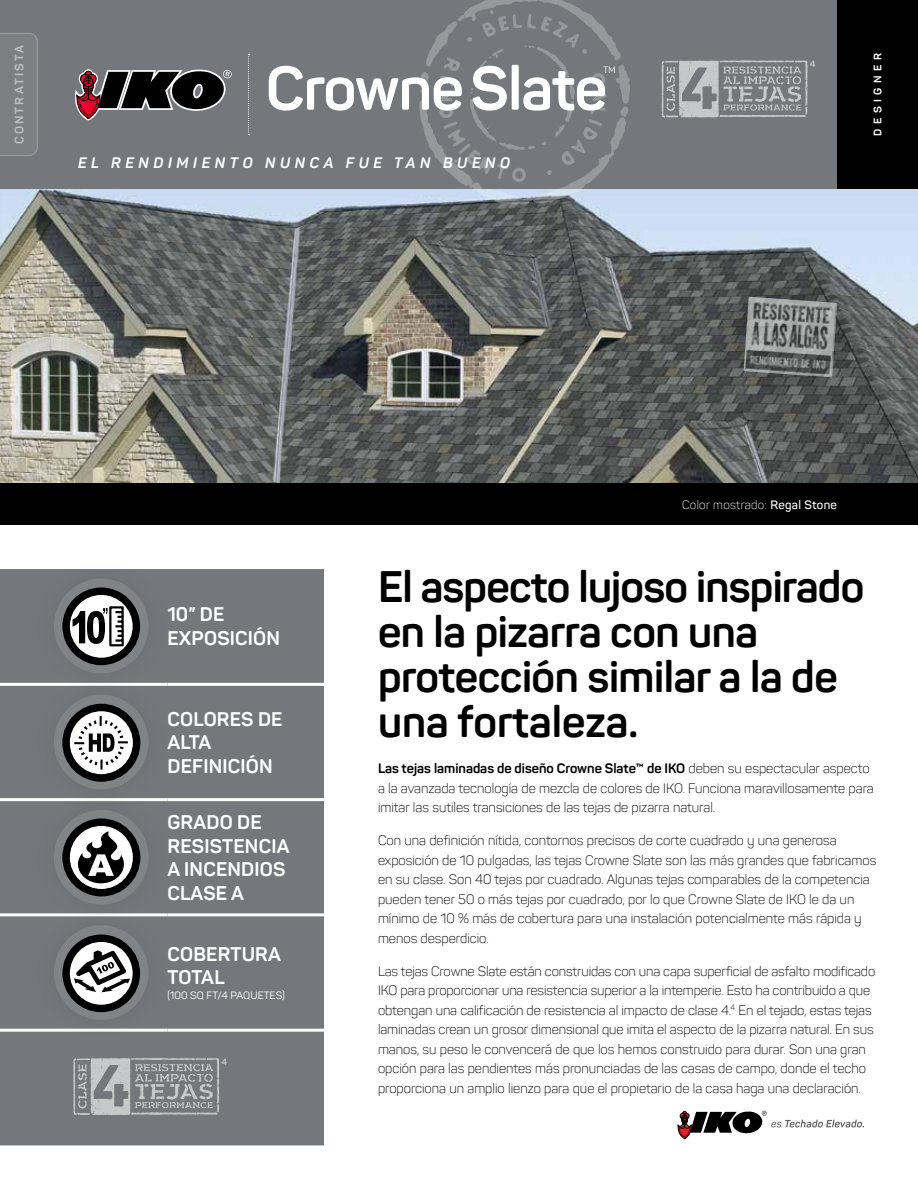
<style>
.page{position:relative;width:918px;height:1188px;background:#fff}
.page>*{position:absolute;margin:0;border:0;box-sizing:border-box;transform-origin:0 0}
.t1{font:700 43.5px/45px "Panton";letter-spacing:-.01em;color:#000}
.t2{font:700 19.5px/23.4px "Panton";letter-spacing:.01em;color:#fff}
.t3{font:italic 700 15px "Panton";letter-spacing:.3em;color:#fff}
.t4{font:300 13.5px/19.5px "Panton";color:#000}
.t5{font:300 12px "Panton";letter-spacing:.025em;color:#fff}
.t6{font:700 12px "Panton";letter-spacing:.185em;color:#bcbec0}
.t7{font:700 10.8px "Panton";letter-spacing:.41em;color:#fff}
.t8{font:10.5px "Panton";letter-spacing:.01em;color:#fff}
.t9{font:700 9px "Panton";color:#fff}
.s1{font-weight:600}
.s2{font-weight:700}
</style>
<div class="page">
<img style="left:0;top:189px;width:918px;height:295px">
<div style="left:0;top:484px;width:918px;height:41px;background:#000"></div>
<div style="left:0;top:0;width:918px;height:189px;background:#74777b"></div>
<div style="left:837px;top:0;width:81px;height:189px;background:#000"></div>
<svg style="left:710px;top:263px;width:161px;height:149px"></svg>
<img style="left:744px;top:296px;width:93px;height:81px">
<svg style="left:418px;top:79px;width:213px;height:127px"></svg>
<svg style="left:248px;top:54px;width:2px;height:81px"></svg>
<svg style="left:269px;top:0;width:360px;height:203px"></svg>
<svg style="left:75px;top:69px;width:157px;height:52px"></svg>
<svg style="left:677px;top:1110px;width:187px;height:29px"></svg>
<svg style="left:662px;top:60px;width:146px;height:58px"></svg>
<div style="left:0;top:33px;width:38px;height:123px;background:#7d8083"></div>
<div style="left:0;top:569px;width:324px;height:576px;background:#74777b"></div>
<hr style="left:0;top:683px;width:54px;height:3px;background:#fff">
<hr style="left:167px;top:683px;width:157px;height:3px;background:#fff">
<hr style="left:0;top:798px;width:54px;height:3px;background:#fff">
<hr style="left:167px;top:798px;width:157px;height:3px;background:#fff">
<hr style="left:0;top:913px;width:54px;height:3px;background:#fff">
<hr style="left:167px;top:913px;width:157px;height:3px;background:#fff">
<hr style="left:0;top:1029px;width:54px;height:3px;background:#fff">
<hr style="left:167px;top:1029px;width:157px;height:3px;background:#fff">
<div style="left:30px;top:554px;width:143px;height:144px;background:#000;opacity:.75"></div>
<svg style="left:54px;top:579px;width:95px;height:94px;fill:#818487"></svg>
<svg style="left:69px;top:594px;width:64px;height:64px"></svg>
<div style="left:62px;top:588px;width:78px;height:77px;border:7px solid #000;border-radius:50%"></div>
<svg style="left:73px;top:605px;width:52px;height:43px"></svg>
<div style="left:30px;top:670px;width:143px;height:144px;background:#000;opacity:.75"></div>
<svg style="left:54px;top:695px;width:95px;height:94px;fill:#818487"></svg>
<svg style="left:69px;top:710px;width:64px;height:64px"></svg>
<svg style="left:74px;top:716px;width:54px;height:54px"></svg>
<div style="left:62px;top:704px;width:78px;height:78px;border:7px solid #000;border-radius:50%"></div>
<div style="left:30px;top:785px;width:143px;height:144px;background:#000;opacity:.75"></div>
<svg style="left:54px;top:810px;width:95px;height:95px;fill:#818487"></svg>
<svg style="left:69px;top:825px;width:64px;height:64px"></svg>
<div style="left:62px;top:818px;width:78px;height:78px;border:7px solid #000;border-radius:50%"></div>
<svg style="left:78px;top:831px;width:46px;height:52px"></svg>
<div style="left:30px;top:901px;width:143px;height:143px;background:#000;opacity:.75"></div>
<svg style="left:54px;top:925px;width:95px;height:95px;fill:#818487"></svg>
<svg style="left:69px;top:941px;width:64px;height:65px"></svg>
<div style="left:62px;top:935px;width:78px;height:77px;border:7px solid #000;border-radius:50%"></div>
<svg style="left:74px;top:949px;width:56px;height:43px"></svg>
<svg style="left:73px;top:1058px;width:146px;height:57px"></svg>
<p class="t6" style="left:12px;top:144px;width:101px;rotate:-90deg">CONTRATISTA</p>
<p class="t3" style="left:78px;top:153px;width:434px">EL RENDIMIENTO NUNCA FUE TAN BUENO</p>
<p class="t9" style="left:810px;top:58px;width:7px">4</p>
<p class="t7" style="left:871px;top:136px;width:84px;rotate:-90deg">DESIGNER</p>
<h2 class="t2" style="left:167px;top:603px;width:114px">10” DE<br>EXPOSICIÓN</h2>
<h2 class="t2" style="left:167px;top:707px;width:117px">COLORES DE<br>ALTA<br>DEFINICIÓN</h2>
<h2 class="t2" style="left:167px;top:811px;width:124px">GRADO DE<br>RESISTENCIA<br>A INCENDIOS<br>CLASE A</h2>
<h2 class="t2" style="left:167px;top:942px;width:115px">COBERTURA<br>TOTAL</h2>
<p class="t8" style="left:167px;top:989px;width:119px">(100 SQ FT/4 PAQUETES)</p>
<p class="t9" style="left:221px;top:1056px;width:7px">4</p>
<p class="t5" style="left:682px;top:497px;width:156px">Color mostrado: <span class="s1">Regal Stone</span></p>
<h1 class="t1" style="left:378px;top:564px;width:488px">El aspecto lujoso inspirado en la pizarra con una protección similar a la de una fortaleza.</h1>
<p class="t4" style="left:378px;top:759px;width:497px"><span class="s2">Las tejas laminadas de diseño Crowne Slate™ de IKO</span> deben su espectacular aspecto a la avanzada tecnología de mezcla de colores de IKO. Funciona maravillosamente para imitar las sutiles transiciones de las tejas de pizarra natural.</p>
<p class="t4" style="left:378px;top:831px;width:500px">Con una definición nítida, contornos precisos de corte cuadrado y una generosa exposición de 10 pulgadas, las tejas Crowne Slate son las más grandes que fabricamos en su clase. Son 40 tejas por cuadrado. Algunas tejas comparables de la competencia pueden tener 50 o más tejas por cuadrado, por lo que Crowne Slate de IKO le da un mínimo de 10 % más de cobertura para una instalación potencialmente más rápida y menos desperdicio.</p>
<p class="t4" style="left:378px;top:961px;width:499px">Las tejas Crowne Slate están construidas con una capa superficial de asfalto modificado IKO para proporcionar una resistencia superior a la intemperie. Esto ha contribuido a que obtengan una calificación de resistencia al impacto de clase 4.<sup>4</sup> En el tejado, estas tejas laminadas crean un grosor dimensional que imita el aspecto de la pizarra natural. En sus manos, su peso le convencerá de que los hemos construido para durar. Son una gran opción para las pendientes más pronunciadas de las casas de campo, donde el techo proporciona un amplio lienzo para que el propietario de la casa haga una declaración.</p>
</div>
